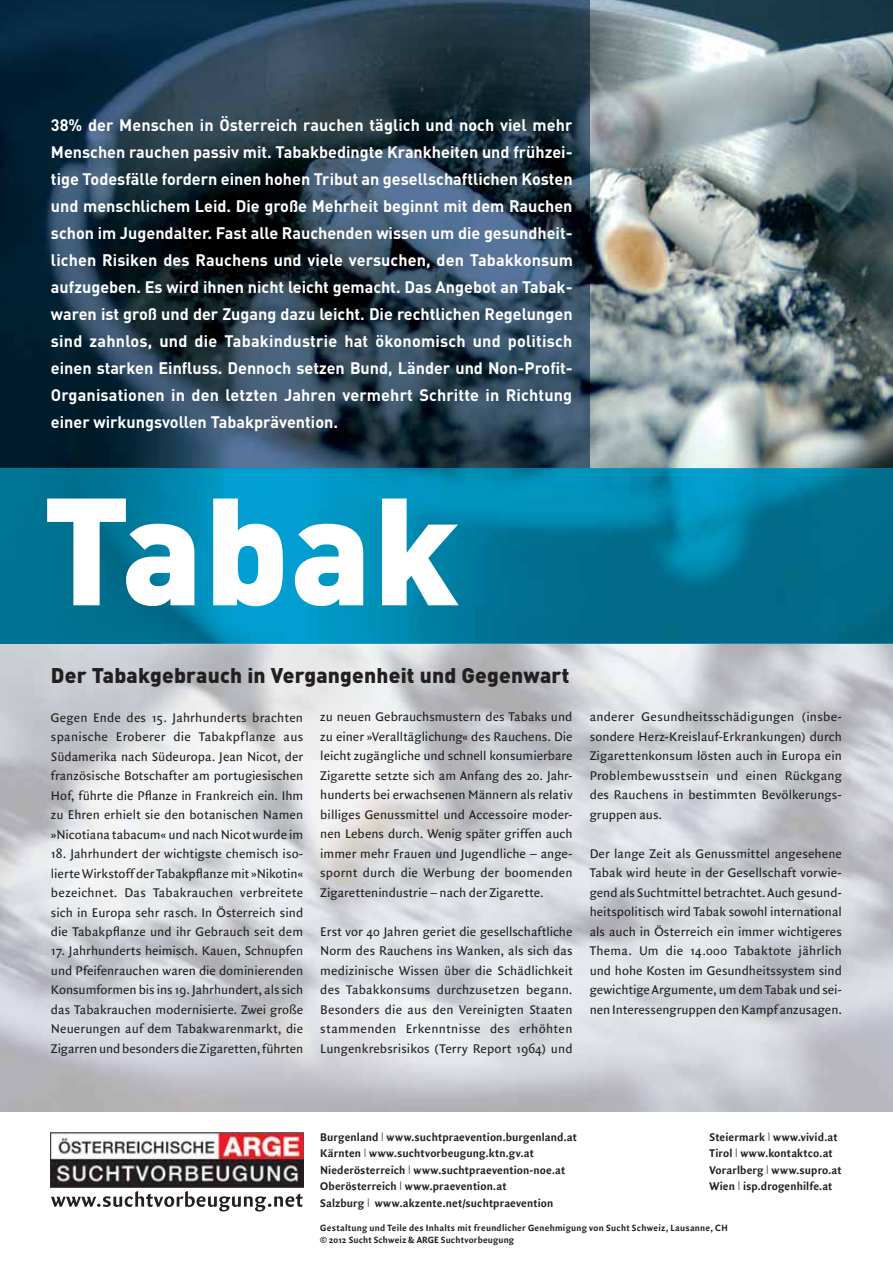
<style>
.page{position:relative;width:893px;height:1263px;background:#fff}
.page>*{position:absolute;margin:0;border:0;box-sizing:border-box;transform-origin:0 0}
.t1{font:900 150px "DIN";letter-spacing:.01em;color:#fff}
.t2{font:900 21px "DIN";letter-spacing:.01em;color:#231f20}
.t3{font:700 16.5px/27px "DIN";color:#fff;text-align:justify}
.t4{font:13.5px/19.5px "Quadraat Sans";letter-spacing:.005em;color:#231f20;text-align:justify}
.t5{font:700 12px/16.5px "Quadraat Sans";letter-spacing:.01em;color:#231f20}
.t6{font:700 9.75px/12px "Quadraat Sans";letter-spacing:.03em;color:#231f20}
.s1{font-family:"DIN";font-weight:300}
</style>
<div class="page">
<img style="left:0;top:0;width:893px;height:1112px">
<img style="left:0;top:468px;width:590px;height:1px">
<img style="left:51px;top:1132px;width:252px;height:55px">
<svg style="left:51px;top:1191px;width:252px;height:20px"></svg>
<p class="t3" style="left:51px;top:113px;width:523px">38% der Menschen in Österreich rauchen täglich und noch viel mehr Menschen rauchen passiv mit. Tabakbedingte Krankheiten und frühzei&shy;tige Todesfälle fordern einen hohen Tribut an gesellschaftlichen Kosten und menschlichem Leid. Die große Mehrheit beginnt mit dem Rauchen schon im Jugendalter. Fast alle Rauchenden wissen um die gesundheit&shy;lichen Risiken des Rauchens und viele versuchen, den Tabakkonsum aufzugeben. Es wird ihnen nicht leicht gemacht. Das Angebot an Tabak&shy;waren ist groß und der Zugang dazu leicht. Die rechtlichen Regelungen sind zahnlos, und die Tabakindustrie hat ökonomisch und politisch einen starken Einfluss. Dennoch setzen Bund, Länder und Non-Profit-Organisationen in den letzten Jahren vermehrt Schritte in Richtung einer wirkungsvollen Tabakprävention.</p>
<h1 class="t1" style="left:43px;top:498px;width:417px">Tabak</h1>
<h2 class="t2" style="left:51px;top:668px;width:520px">Der Tabakgebrauch in Vergangenheit und Gegenwart</h2>
<p class="t4" style="left:51px;top:709px;width:254px">Gegen Ende des 15. Jahrhunderts brachten spanische Eroberer die Tabakpflanze aus Südamerika nach Südeuropa. Jean Nicot, der französische Botschafter am portugiesischen Hof, führte die Pflanze in Frankreich ein. Ihm zu Ehren erhielt sie den botanischen Namen »Nicotiana tabacum« und nach Nicot wurde im</p>
<p class="t4" style="left:51px;top:845px;width:254px">18. Jahrhundert der wichtigste chemisch iso&shy;lierte Wirkstoff der Tabakpflanze mit »Nikotin« bezeichnet. Das Tabakrauchen verbreitete sich in Europa sehr rasch. In Österreich sind die Tabakpflanze und ihr Gebrauch seit dem</p>
<p class="t4" style="left:51px;top:942px;width:254px">17. Jahrhunderts heimisch. Kauen, Schnupfen und Pfeifenrauchen waren die dominierenden Konsumformen bis ins 19. Jahrhundert, als sich das Tabakrauchen modernisierte. Zwei große Neuerungen auf dem Tabakwarenmarkt, die Zigarren und besonders die Zigaretten, führten</p>
<p class="t4" style="left:320px;top:708px;width:254px">zu neuen Gebrauchsmustern des Tabaks und zu einer »Veralltäglichung« des Rauchens. Die leicht zugängliche und schnell konsumierbare Zigarette setzte sich am Anfang des 20. Jahr&shy;hunderts bei erwachsenen Männern als relativ billiges Genussmittel und Accessoire moder&shy;nen Lebens durch. Wenig später griffen auch immer mehr Frauen und Jugendliche – ange&shy;spornt durch die Werbung der boomenden Zigarettenindustrie – nach der Zigarette.</p>
<p class="t4" style="left:320px;top:923px;width:254px">Erst vor 40 Jahren geriet die gesellschaftliche Norm des Rauchens ins Wanken, als sich das medizinische Wissen über die Schädlichkeit des Tabakkonsums durchzusetzen begann.<br>Besonders die aus den Vereinigten Staaten stammenden Erkenntnisse des erhöhten Lungenkrebsrisikos (Terry Report 1964) und</p>
<p class="t4" style="left:590px;top:708px;width:254px">anderer Gesundheitsschädigungen (insbe&shy;sondere Herz-Kreislauf-Erkrankungen) durch Zigarettenkonsum lösten auch in Europa ein Problembewusstsein und einen Rückgang des Rauchens in bestimmten Bevölkerungs&shy;gruppen aus.</p>
<p class="t4" style="left:590px;top:845px;width:254px">Der lange Zeit als Genussmittel angesehene Tabak wird heute in der Gesellschaft vorwie&shy;gend als Suchtmittel betrachtet. Auch gesund&shy;heitspolitisch wird Tabak sowohl international als auch in Österreich ein immer wichtigeres Thema. Um die 14.000 Tabaktote jährlich und hohe Kosten im Gesundheitssystem sind gewichtige Argumente, um dem Tabak und sei&shy;nen Interessengruppen den Kampf anzusagen.</p>
<p class="t5" style="left:320px;top:1130px;width:258px">Burgenland <span class="s1">I</span> www.suchtpraevention.burgenland.at Kärnten <span class="s1">I</span> www.suchtvorbeugung.ktn.gv.at Niederösterreich <span class="s1">I</span> www.suchtpraevention-noe.at Oberösterreich <span class="s1">I</span> www.praevention.at<br>Salzburg <span class="s1">I</span> www.akzente.net/suchtpraevention</p>
<p class="t5" style="left:709px;top:1130px;width:134px">Steiermark <span class="s1">I</span> www.vivid.at<br>Tirol <span class="s1">I</span> www.kontaktco.at<br>Vorarlberg <span class="s1">I</span> www.supro.at<br>Wien <span class="s1">I</span> isp.drogenhilfe.at</p>
<p class="t6" style="left:320px;top:1223px;width:409px">Gestaltung und Teile des Inhalts mit freundlicher Genehmigung von Sucht Schweiz, Lausanne, CH © 2012 Sucht Schweiz &amp; ARGE Suchtvorbeugung</p>
</div>
